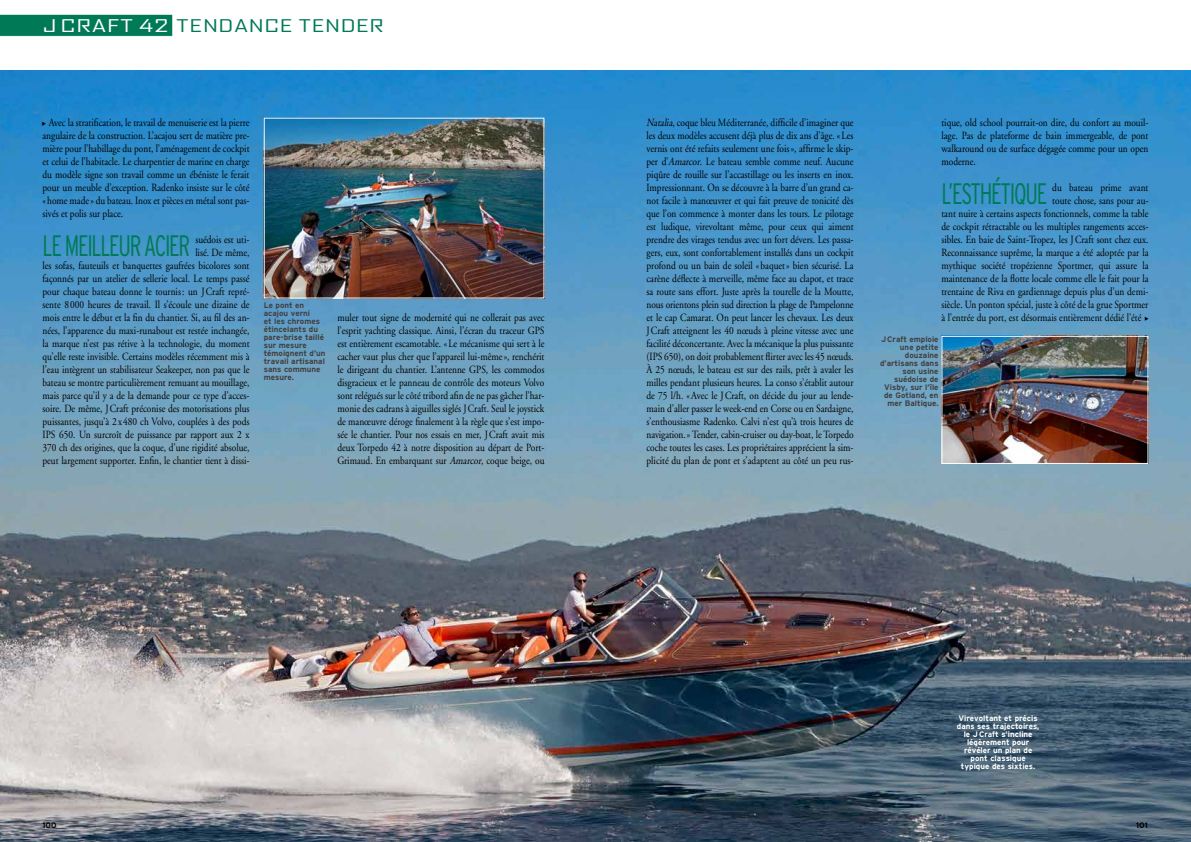
<style>
.page{position:relative;width:1191px;height:842px;background:#fff}
.page>*{position:absolute;margin:0;border:0;box-sizing:border-box;transform-origin:0 0}
.t1{font:300 condensed 29.6px "Interstate";letter-spacing:-.05em;color:#007a56;scale:.85 1}
.t2{font:expanded 16.8px "Agency FB";letter-spacing:.025em;color:#007a56;scale:1.25 1}
.t3{font:11px/13px "Adobe Garamond LT";color:#000;text-align:justify;scale:.85 1}
.t4{font:700 8px/8px "Interstate";color:#414042}
.t5{font:700 8px/8px "Interstate";color:#fff;text-align:center}
.t6{font:700 8px "Interstate";color:#000}
.s1{color:#fff}
.s2{font-style:italic}
</style>
<div class="page">
<img style="left:0;top:71px;width:1191px;height:771px">
<img style="left:266px;top:120px;width:276px;height:176px">
<img style="left:943px;top:338px;width:203px;height:124px">
<div style="left:941px;top:336px;width:207px;height:128px;border:1px solid #fff"></div>
<svg style="left:0;top:14px;width:173px;height:23px;background:#158463"></svg>
<svg style="left:43px;top:122px;width:3px;height:4px"></svg>
<svg style="left:1145px;top:317px;width:3px;height:4px"></svg>
<p class="t2" style="left:43px;top:16px;width:274px"><span class="s1">J CRAFT 42</span> TENDANCE TENDER</p>
<p class="t3" style="left:43px;top:116px;width:245px;text-indent:6px">Avec la stratification, le travail de menuiserie est la pierre angulaire de la construction. L’acajou sert de matière pre&shy;mière pour l’habillage du pont, l’aménagement de cockpit et celui de l’habitacle. Le charpentier de marine en charge du modèle signe son travail comme un ébéniste le ferait pour un meuble d’exception. Radenko insiste sur le côté «home made» du bateau. Inox et pièces en métal sont pas&shy;sivés et polis sur place.</p>
<p class="t1" style="left:43px;top:229px;width:175px">LE MEILLEUR ACIER</p>
<p class="t3" style="left:43px;top:233px;width:245px;text-align:right">suédois est uti-<br>lisé. De même,<br>les sofas, fauteuils et banquettes gaufrées bicolores sont façonnés par un atelier de sellerie local. Le temps passé pour chaque bateau donne le tournis: un JCraft repré&shy;sente 8000 heures de travail. Il s’écoule une dizaine de mois entre le début et la fin du chantier. Si, au fil des an&shy;nées, l’apparence du maxi-runabout est restée inchangée, la marque n’est pas rétive à la technologie, du moment qu’elle reste invisible. Certains modèles récemment mis à l’eau intègrent un stabilisateur Seakeeper, non pas que le bateau se montre particulièrement remuant au mouillage, mais parce qu’il y a de la demande pour ce type d’acces&shy;soire. De même, JCraft préconise des motorisations plus puissantes, jusqu’à 2x480 ch Volvo, couplées à des pods IPS 650. Un surcroît de puissance par rapport aux 2 x 370 ch des origines, que la coque, d’une rigidité absolue, peut largement supporter. Enfin, le chantier tient à dissi-</p>
<p class="t4" style="left:264px;top:301px;width:63px">Le pont en acajou verni<br>et les chromes étincelants du pare-brise taillé sur mesure témoignent d’un travail artisanal sans commune mesure.</p>
<p class="t3" style="left:337px;top:311px;width:245px">muler tout signe de modernité qui ne collerait pas avec l’esprit yachting classique. Ainsi, l’écran du traceur GPS est entièrement escamotable. «Le mécanisme qui sert à le cacher vaut plus cher que l’appareil lui-même», renchérit le dirigeant du chantier. L’antenne GPS, les commodos disgracieux et le panneau de contrôle des moteurs Volvo sont relégués sur le côté tribord afin de ne pas gâcher l’har&shy;monie des cadrans à aiguilles siglés JCraft. Seul le joystick de manœuvre déroge finalement à la règle que s’est impo&shy;sée le chantier. Pour nos essais en mer, JCraft avait mis deux Torpedo 42 à notre disposition au départ de Port-Grimaud. En embarquant sur <span class="s2">Amarcor</span>, coque beige, ou</p>
<p class="t3" style="left:646px;top:116px;width:245px"><span class="s2">Natalia</span>, coque bleu Méditerranée, difficile d’imaginer que les deux modèles accusent déjà plus de dix ans d’âge. «Les vernis ont été refaits seulement une fois», affirme le skip&shy;per d’<span class="s2">Amarcor</span>. Le bateau semble comme neuf. Aucune piqûre de rouille sur l’accastillage ou les inserts en inox.<br>Impressionnant. On se découvre à la barre d’un grand ca&shy;not facile à manœuvrer et qui fait preuve de tonicité dès que l’on commence à monter dans les tours. Le pilotage est ludique, virevoltant même, pour ceux qui aiment prendre des virages tendus avec un fort dévers. Les passa&shy;gers, eux, sont confortablement installés dans un cockpit profond ou un bain de soleil «baquet» bien sécurisé. La carène déflecte à merveille, même face au clapot, et trace sa route sans effort. Juste après la tourelle de la Moutte, nous orientons plein sud direction la plage de Pampelonne et le cap Camarat. On peut lancer les chevaux. Les deux JCraft atteignent les 40 nœuds à pleine vitesse avec une facilité déconcertante. Avec la mécanique la plus puissante (IPS 650), on doit probablement flirter avec les 45 nœuds.<br>À 25 nœuds, le bateau est sur des rails, prêt à avaler les milles pendant plusieurs heures. La conso s’établit autour de 75 l/h. «Avec le JCraft, on décide du jour au lende&shy;main d’aller passer le week-end en Corse ou en Sardaigne, s’enthousiasme Radenko. Calvi n’est qu’à trois heures de navigation.» Tender, cabin-cruiser ou day-boat, le Torpedo coche toutes les cases. Les propriétaires apprécient la sim&shy;plicité du plan de pont et s’adaptent au côté un peu rus-</p>
<p class="t3" style="left:941px;top:116px;width:245px">tique, old school pourrait-on dire, du confort au mouil&shy;lage. Pas de plateforme de bain immergeable, de pont walkaround ou de surface dégagée comme pour un open moderne.</p>
<p class="t1" style="left:941px;top:177px;width:126px">L’ESTHÉTIQUE</p>
<p class="t3" style="left:1052px;top:181px;width:115px">du bateau prime avant</p>
<p class="t3" style="left:1052px;top:194px;width:115px">toute chose, sans pour au-</p>
<p class="t3" style="left:941px;top:207px;width:245px">tant nuire à certains aspects fonctionnels, comme la table</p>
<p class="t3" style="left:941px;top:220px;width:245px">de cockpit rétractable ou les multiples rangements acces-</p>
<p class="t3" style="left:941px;top:233px;width:245px">sibles. En baie de Saint-Tropez, les JCraft sont chez eux.</p>
<p class="t3" style="left:941px;top:246px;width:245px">Reconnaissance suprême, la marque a été adoptée par la</p>
<p class="t3" style="left:941px;top:259px;width:245px">mythique société tropézienne Sportmer, qui assure la</p>
<p class="t3" style="left:941px;top:272px;width:245px">maintenance de la flotte locale comme elle le fait pour la</p>
<p class="t3" style="left:941px;top:285px;width:245px">trentaine de Riva en gardiennage depuis plus d’un demi-</p>
<p class="t3" style="left:941px;top:298px;width:245px">siècle. Un ponton spécial, juste à côté de la grue Sportmer</p>
<p class="t3" style="left:941px;top:311px;width:237px">à l’entrée du port, est désormais entièrement dédié l’été</p>
<p class="t4" style="left:880px;top:335px;width:60px;text-align:right">JCraft emploie une petite douzaine d’artisans dans son usine suédoise de<br>Visby, sur l’île de Gotland, en mer Baltique.</p>
<p class="t5" style="left:956px;top:714px;width:84px">Virevoltant et précis dans ses trajectoires, le JCraft s’incline légèrement pour révéler un plan de pont classique typique des sixties.</p>
<p class="t6" style="left:43px;top:820px;width:16px">100</p>
<p class="t6" style="left:1136px;top:820px;width:13px">101</p>
</div>
